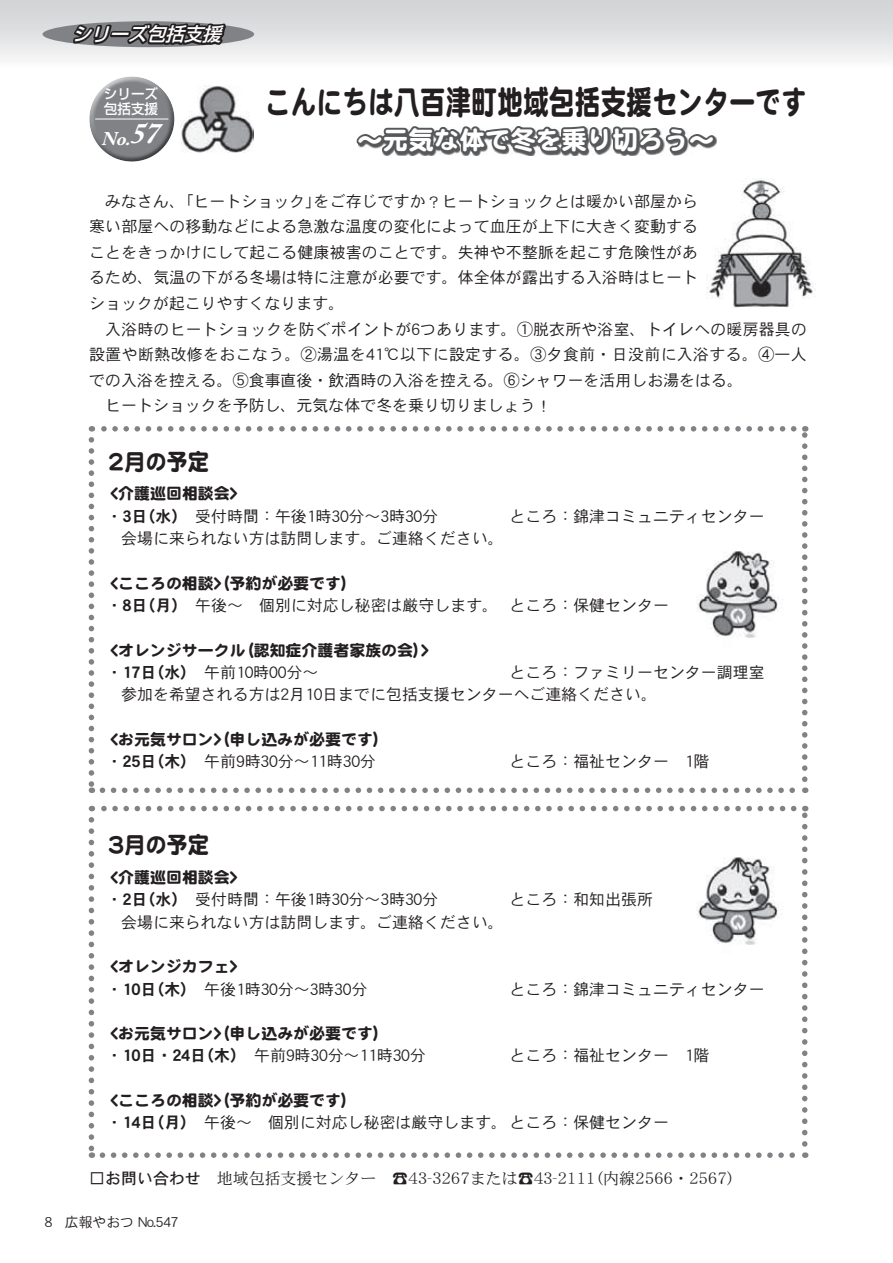
<style>
.page{position:relative;width:893px;height:1263px;background:#fff}
.page>*{position:absolute;margin:0;border:0;box-sizing:border-box;transform-origin:0 0}
.t1{font:33.45px "DF Maru Gothic SB WINP RKSJ H";color:#231f20;scale:.77 1}
.t2{font:25.5px "DF Maru Gothic SB WINP RKSJ H";color:#fff}
.t3{font:23.4px "DF Maru Gothic SB WINP RKSJ H";color:#231f20;scale:.91 1}
.t4{font:italic 500 18.6px "Shin Go Pro";color:#fff}
.t5{font:italic 700 18.3px "Adobe Caslon Pro";color:#fff}
.t6{font:15.9px/25.5px "DFHS Gothic W3 WINP RKSJ H";color:#231f20}
.t7{font:15.9px "DF Maru Gothic SB WINP RKSJ H";color:#231f20}
.t8{font:15.9px "DFHS Mincho W3 WINP RKSJ H";color:#231f20}
.t9{font:15.9px "DFHS Gothic W3 WINP RKSJ H";letter-spacing:.02em;color:#231f20}
.t10{font:13.8px "DFHS Gothic W3 WINP RKSJ H";color:#231f20}
.t11{font:500 13.8px/14.9px "Shin Go Pro";color:#fff}
.s1{font-size:28.2px}
.s2{font-family:"DFHS Gothic W5 WINP RKSJ H"}
.s3{font-family:"DFHS Gothic W7 WINP RKSJ H"}
.s4{font-family:"MS Mincho"}
</style>
<div class="page">
<div style="left:0;top:0;width:893px;height:68px;background:linear-gradient(to bottom,#cdcfd1,#f8f8f9)"></div>
<svg style="left:892px;top:0;width:1px;height:68px"></svg>
<div style="left:85px;top:72px;width:94px;height:94px;border:4px solid #fff;border-radius:50%"></div>
<div style="left:89px;top:73px;width:84px;height:69px;background:#e6e7e9;opacity:.75"></div>
<div style="left:90px;top:90px;width:87px;height:72px;background:#57585a;opacity:.75"></div>
<hr style="left:95px;top:119px;width:73px;height:1px;background:#fff">
<svg style="left:356px;top:126px;width:361px;height:30px"></svg>
<img style="left:181px;top:85px;width:72px;height:67px">
<img style="left:697px;top:857px;width:81px;height:88px">
<svg style="left:102px;top:787px;width:693px;height:6px"></svg>
<svg style="left:89px;top:440px;width:5px;height:353px"></svg>
<svg style="left:802px;top:426px;width:5px;height:353px"></svg>
<svg style="left:91px;top:426px;width:703px;height:6px"></svg>
<img style="left:697px;top:551px;width:81px;height:87px">
<svg style="left:102px;top:1152px;width:693px;height:6px"></svg>
<svg style="left:89px;top:820px;width:5px;height:338px"></svg>
<svg style="left:802px;top:806px;width:5px;height:338px"></svg>
<svg style="left:91px;top:806px;width:703px;height:5px"></svg>
<div style="left:43px;top:21px;width:211px;height:26px;background:#808285;border-radius:50%"></div>
<svg style="left:67px;top:20px;width:165px;height:28px"></svg>
<img style="left:707px;top:179px;width:109px;height:129px">
<p class="t4" style="left:72px;top:19px;width:157px">シリーズ包括支援</p>
<p class="t11" style="left:104px;top:85px;width:56px">シリーズ包括支援</p>
<p class="t5" style="left:101px;top:128px;width:71px">No.<span class="s1">57</span></p>
<h1 class="t1" style="left:265px;top:85px;width:705px">こんにちは八百津町地域包括支援センターです</h1>
<h2 class="t2" style="left:357px;top:127px;width:359px">～元気な体で冬を乗り切ろう～</h2>
<p class="t6" style="left:89px;top:189px;width:610px;text-align:justify;text-indent:16px">みなさん、「ヒートショック」をご存じですか？ヒートショックとは暖かい部屋から寒い部屋への移動などによる急激な温度の変化によって血圧が上下に大きく変動することをきっかけにして起こる健康被害のことです。失神や不整脈を起こす危険性があるため、気温の下がる冬場は特に注意が必要です。体全体が露出する入浴時はヒートショックが起こりやすくなります。</p>
<p class="t6" style="left:105px;top:316px;width:703px">入浴時のヒートショックを防ぐポイントが6つあります。①脱衣所や浴室、トイレへの暖房器具の</p>
<p class="t9" style="left:89px;top:346px;width:719px">設置や断熱改修をおこなう。②湯温を41℃以下に設定する。③夕食前・日没前に入浴する。④一人</p>
<p class="t6" style="left:89px;top:367px;width:655px">での入浴を控える。⑤食事直後・飲酒時の入浴を控える。⑥シャワーを活用しお湯をはる。</p>
<p class="t6" style="left:105px;top:393px;width:448px">ヒートショックを予防し、元気な体で冬を乗り切りましょう！</p>
<h3 class="t3" style="left:108px;top:449px;width:113px">2月の予定</h3>
<p class="t7" style="left:111px;top:486px;width:128px">&lt;介護巡回相談会&gt;</p>
<p class="t6" style="left:107px;top:504px;width:333px"><span class="s2">・</span><span class="s3">3日（水）</span>受付時間：午後1時30分～3時30分</p>
<p class="t6" style="left:510px;top:504px;width:257px">ところ：錦津コミュニティセンター</p>
<p class="t6" style="left:121px;top:526px;width:384px">会場に来られない方は訪問します。ご連絡ください。</p>
<p class="t7" style="left:111px;top:575px;width:248px">&lt;こころの相談&gt;（予約が必要です）</p>
<p class="t6" style="left:107px;top:593px;width:564px"><span class="s2">・</span><span class="s3">8日（月）</span>午後～　個別に対応し秘密は厳守します。 ところ：保健センター</p>
<p class="t7" style="left:111px;top:642px;width:320px">&lt;オレンジサークル（認知症介護者家族の会）&gt;</p>
<p class="t6" style="left:107px;top:660px;width:213px"><span class="s2">・</span><span class="s3">17日（水）</span>午前10時00分～</p>
<p class="t6" style="left:121px;top:661px;width:645px;line-height:22.4px;text-indent:388px">ところ：ファミリーセンター調理室参加を希望される方は2月10日までに包括支援センターへご連絡ください。</p>
<p class="t7" style="left:111px;top:731px;width:280px">&lt;お元気サロン&gt;（申し込みが必要です）</p>
<p class="t6" style="left:107px;top:749px;width:271px"><span class="s2">・</span><span class="s3">25日（木）</span>午前9時30分～11時30分</p>
<p class="t6" style="left:510px;top:749px;width:201px">ところ：福祉センター　1階</p>
<h3 class="t3" style="left:108px;top:833px;width:113px">3月の予定</h3>
<p class="t7" style="left:111px;top:869px;width:128px">&lt;介護巡回相談会&gt;</p>
<p class="t6" style="left:107px;top:887px;width:333px"><span class="s2">・</span><span class="s3">2日（水）</span>受付時間：午後1時30分～3時30分</p>
<p class="t6" style="left:510px;top:887px;width:145px">ところ：和知出張所</p>
<p class="t6" style="left:121px;top:909px;width:384px">会場に来られない方は訪問します。ご連絡ください。</p>
<p class="t7" style="left:111px;top:958px;width:128px">&lt;オレンジカフェ&gt;</p>
<p class="t6" style="left:107px;top:976px;width:262px"><span class="s2">・</span><span class="s3">10日（木）</span>午後1時30分～3時30分</p>
<p class="t6" style="left:510px;top:976px;width:257px">ところ：錦津コミュニティセンター</p>
<p class="t7" style="left:111px;top:1025px;width:280px">&lt;お元気サロン&gt;（申し込みが必要です）</p>
<p class="t6" style="left:107px;top:1043px;width:321px"><span class="s2">・</span><span class="s3">10日・24日（木）</span>午前9時30分～11時30分</p>
<p class="t6" style="left:510px;top:1043px;width:201px">ところ：福祉センター　1階</p>
<p class="t7" style="left:111px;top:1092px;width:248px">&lt;こころの相談&gt;（予約が必要です）</p>
<p class="t6" style="left:107px;top:1110px;width:564px"><span class="s2">・</span><span class="s3">14日（月）</span>午後～　個別に対応し秘密は厳守します。ところ：保健センター</p>
<p class="t8" style="left:89px;top:1171px;width:655px"><span class="s2">□お問い合わせ</span>　地域包括支援センター　<span class="s4">☎</span>43-3267または<span class="s4">☎</span>43-2111（内線2566・2567）</p>
<p class="t10" style="left:45px;top:1215px;width:135px">8 広報やおつ No.547</p>
</div>
